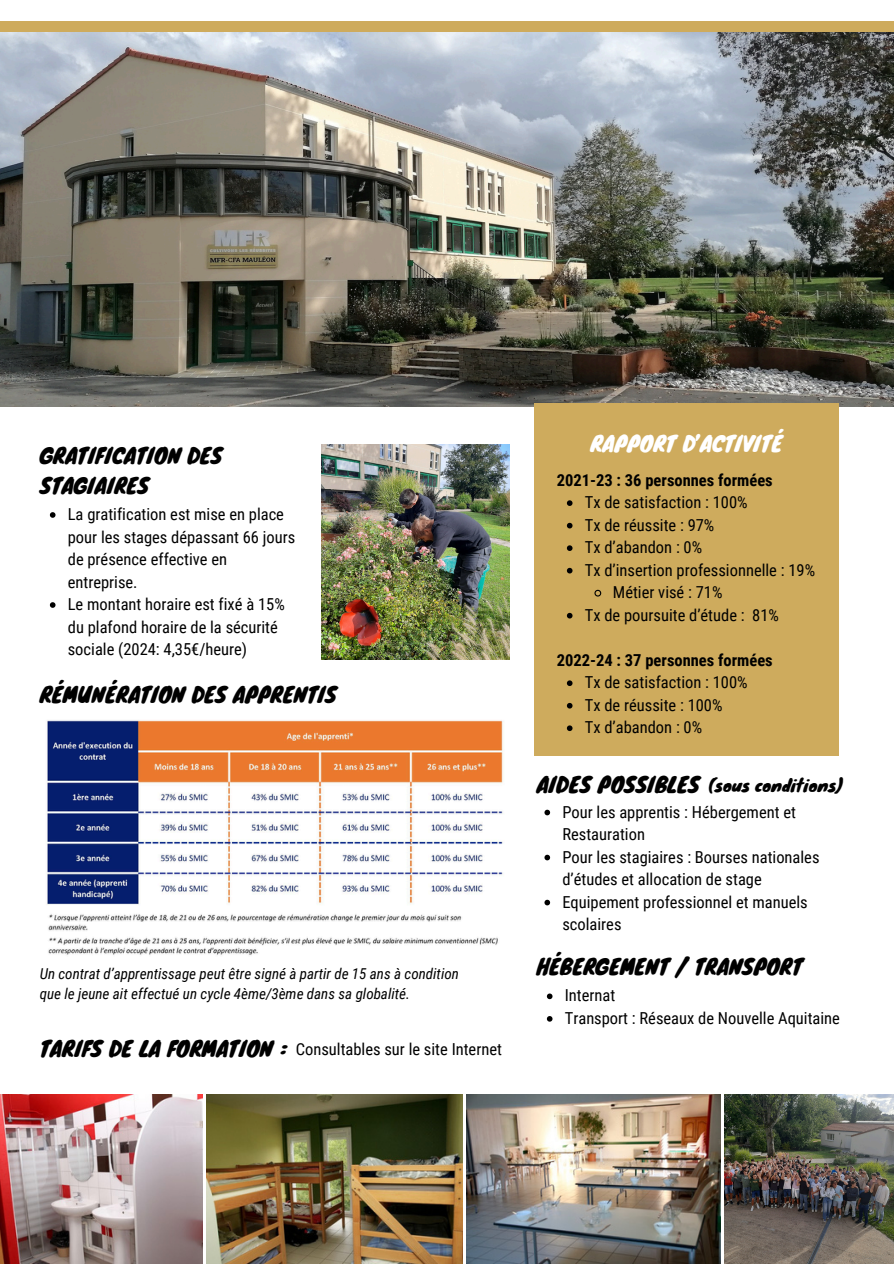
<style>
.page{position:relative;width:894px;height:1264px;background:#fff}
.page>*{position:absolute;margin:0;border:0;box-sizing:border-box;transform-origin:0 0}
.t1{font:21px/29.2px "Knewave";color:#000}
.t2{font:21px "Knewave";color:#fff}
.t3{font:16.5px/22.5px "Roboto Condensed";color:#000}
.t4{font:700 16.5px "Roboto Condensed";color:#000}
.t5{font:16.5px "Knewave";color:#000}
.t6{font:italic 15px/20.2px "Roboto Condensed";color:#000}
</style>
<div class="page">
<img style="left:0;top:32px;width:893px;height:374px">
<img style="left:322px;top:444px;width:187px;height:215px">
<div style="left:0;top:22px;width:893px;height:10px;background:#ceab5d"></div>
<div style="left:534px;top:403px;width:304px;height:352px;background:#ceab5d"></div>
<img style="left:46px;top:720px;width:458px;height:235px">
<img style="left:207px;top:1094px;width:255px;height:169px">
<img style="left:0;top:1094px;width:202px;height:169px">
<img style="left:466px;top:1094px;width:254px;height:169px">
<img style="left:724px;top:1094px;width:169px;height:169px">
<svg style="left:50px;top:512px;width:5px;height:6px"></svg>
<svg style="left:50px;top:602px;width:5px;height:6px"></svg>
<svg style="left:566px;top:500px;width:6px;height:6px"></svg>
<svg style="left:566px;top:523px;width:6px;height:5px"></svg>
<svg style="left:566px;top:545px;width:6px;height:6px"></svg>
<svg style="left:566px;top:568px;width:6px;height:5px"></svg>
<svg style="left:594px;top:589px;width:8px;height:8px"></svg>
<svg style="left:566px;top:613px;width:6px;height:5px"></svg>
<svg style="left:566px;top:680px;width:6px;height:6px"></svg>
<svg style="left:566px;top:703px;width:6px;height:5px"></svg>
<svg style="left:566px;top:725px;width:6px;height:6px"></svg>
<svg style="left:546px;top:993px;width:6px;height:6px"></svg>
<svg style="left:546px;top:1016px;width:6px;height:5px"></svg>
<svg style="left:544px;top:809px;width:6px;height:6px"></svg>
<svg style="left:544px;top:854px;width:6px;height:6px"></svg>
<svg style="left:544px;top:899px;width:6px;height:6px"></svg>
<h1 class="t1" style="left:40px;top:440px;width:184px">GRATIFICATION DES<br>STAGIAIRES</h1>
<p class="t3" style="left:68px;top:503px;width:229px">La gratification est mise en place pour les stages dépassant 66 jours de présence effective en entreprise.</p>
<p class="t3" style="left:68px;top:593px;width:218px">Le montant horaire est fixé à 15% du plafond horaire de la sécurité sociale (2024: 4,35€/heure)</p>
<h2 class="t1" style="left:40px;top:679px;width:298px">RÉMUNÉRATION DES APPRENTIS</h2>
<p class="t6" style="left:40px;top:963px;width:420px">Un contrat d’apprentissage peut être signé à partir de 15 ans à condition que le jeune ait effectué un cycle 4ème/3ème dans sa globalité.</p>
<h1 class="t1" style="left:40px;top:1033px;width:248px">TARIFS DE LA FORMATION :</h1>
<p class="t3" style="left:296px;top:1038px;width:208px">Consultables sur le site Internet</p>
<p class="t2" style="left:590px;top:426px;width:193px">RAPPORT D’ACTIVITÉ</p>
<p class="t4" style="left:556px;top:470px;width:217px">2021-23 : 36 personnes formées</p>
<p class="t3" style="left:584px;top:491px;width:164px">Tx de satisfaction : 100%</p>
<p class="t3" style="left:584px;top:514px;width:131px">Tx de réussite : 97%</p>
<p class="t3" style="left:584px;top:536px;width:119px">Tx d’abandon : 0%</p>
<p class="t3" style="left:584px;top:559px;width:232px">Tx d’insertion professionnelle : 19%</p>
<h2 class="t3" style="left:612px;top:581px;width:111px">Métier visé : 71%</h2>
<p class="t3" style="left:584px;top:604px;width:196px">Tx de poursuite d’étude : 81%</p>
<p class="t4" style="left:556px;top:650px;width:217px">2022-24 : 37 personnes formées</p>
<p class="t3" style="left:584px;top:671px;width:164px">Tx de satisfaction : 100%</p>
<h1 class="t3" style="left:584px;top:694px;width:139px">Tx de réussite : 100%</h1>
<p class="t3" style="left:584px;top:716px;width:119px">Tx d’abandon : 0%</p>
<p class="t1" style="left:536px;top:769px;width:164px">AIDES POSSIBLES</p>
<p class="t5" style="left:709px;top:772px;width:136px">(sous conditions)</p>
<h1 class="t3" style="left:562px;top:800px;width:235px">Pour les apprentis : Hébergement et<br>Restauration</h1>
<p class="t3" style="left:562px;top:845px;width:258px">Pour les stagiaires : Bourses nationales d’études et allocation de stage</p>
<p class="t3" style="left:562px;top:890px;width:247px">Equipement professionnel et manuels scolaires</p>
<p class="t1" style="left:536px;top:951px;width:267px">HÉBERGEMENT / TRANSPORT</p>
<p class="t3" style="left:564px;top:984px;width:276px">Internat<br>Transport : Réseaux de Nouvelle Aquitaine</p>
</div>
